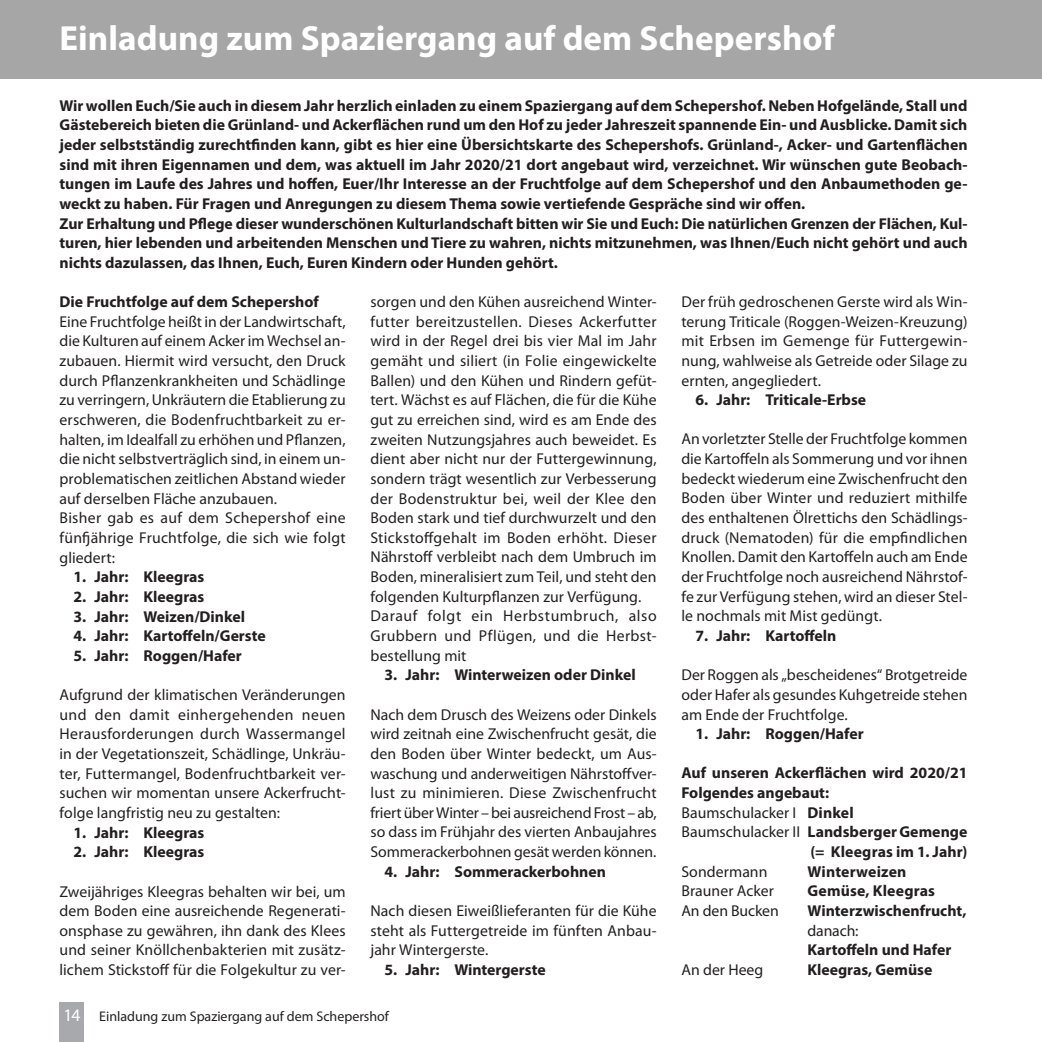
<style>
.page{position:relative;width:1042px;height:1042px;background:#fff}
.page>*{position:absolute;margin:0;border:0;box-sizing:border-box;transform-origin:0 0}
.t1{font:700 35px "Myriad Pro";color:#fff}
.t2{font:15.75px/19.6px "Myriad Pro";letter-spacing:.005em;color:#231f20;text-align:justify}
.t3{font:700 15.75px/19.6px "Myriad Pro";color:#231f20}
.t4{font:14px "Myriad Pro";color:#231f20}
.s1{font-weight:700}
.s2{font-weight:400}
.s3{font-size:17.5px;color:#fff}
</style>
<div class="page">
<div style="left:0;top:0;width:1042px;height:78px;background:#a7a6a6"></div>
<div style="left:60px;top:1002px;width:24px;height:40px;background:#a8a9ad"></div>
<h1 class="t1" style="left:60px;top:16px;width:777px">Einladung zum Spaziergang auf dem Schepershof</h1>
<p class="t3" style="left:60px;top:95px;width:909px">Wir wollen Euch/Sie auch in diesem Jahr herzlich einladen zu einem Spaziergang auf dem Schepershof. Neben Hofgelände, Stall und Gästebereich bieten die Grünland- und Ackerflächen rund um den Hof zu jeder Jahreszeit spannende Ein- und Ausblicke. Damit sich jeder selbstständig zurechtfinden kann, gibt es hier eine Übersichtskarte des Schepershofs. Grünland-, Acker- und Gartenflächen sind mit ihren Eigennamen und dem, was aktuell im Jahr 2020/21 dort angebaut wird, verzeichnet. Wir wünschen gute Beobach&shy;tungen im Laufe des Jahres und hoffen, Euer/Ihr Interesse an der Fruchtfolge auf dem Schepershof und den Anbaumethoden ge&shy;weckt zu haben. Für Fragen und Anregungen zu diesem Thema sowie vertiefende Gespräche sind wir offen.<br>Zur Erhaltung und Pflege dieser wunderschönen Kulturlandschaft bitten wir Sie und Euch: Die natürlichen Grenzen der Flächen, Kul&shy;turen, hier lebenden und arbeitenden Menschen und Tiere zu wahren, nichts mitzunehmen, was Ihnen/Euch nicht gehört und auch nichts dazulassen, das Ihnen, Euch, Euren Kindern oder Hunden gehört.</p>
<p class="t3" style="left:60px;top:292px;width:261px">Die Fruchtfolge auf dem Schepershof</p>
<p class="t2" style="left:60px;top:312px;width:288px;text-align:left">Eine Fruchtfolge heißt in der Landwirtschaft, die Kulturen auf einem Acker im Wechsel an&shy;zubauen. Hiermit wird versucht, den Druck durch Pflanzenkrankheiten und Schädlinge zu verringern, Unkräutern die Etablierung zu erschweren, die Bodenfruchtbarkeit zu er&shy;halten, im Idealfall zu erhöhen und Pflanzen, die nicht selbstverträglich sind, in einem un&shy;problematischen zeitlichen Abstand wieder auf derselben Fläche anzubauen.<br>Bisher gab es auf dem Schepershof eine fünfjährige Fruchtfolge, die sich wie folgt gliedert:</p>
<p class="t3" style="left:74px;top:566px;width:132px">1. Jahr: Kleegras</p>
<p class="t3" style="left:74px;top:586px;width:132px">2. Jahr: Kleegras</p>
<p class="t3" style="left:74px;top:606px;width:173px">3. Jahr: Weizen/Dinkel</p>
<p class="t3" style="left:74px;top:625px;width:194px">4. Jahr: Kartoffeln/Gerste</p>
<p class="t3" style="left:74px;top:645px;width:170px">5. Jahr: Roggen/Hafer</p>
<p class="t2" style="left:60px;top:685px;width:288px">Aufgrund der klimatischen Veränderungen und den damit einhergehenden neuen Herausforderungen durch Wassermangel in der Vegetationszeit, Schädlinge, Unkräu&shy;ter, Futtermangel, Bodenfruchtbarkeit ver&shy;suchen wir momentan unsere Ackerfrucht&shy;folge langfristig neu zu gestalten:</p>
<p class="t3" style="left:74px;top:822px;width:132px">1. Jahr: Kleegras</p>
<p class="t3" style="left:74px;top:841px;width:132px">2. Jahr: Kleegras</p>
<p class="t2" style="left:60px;top:882px;width:288px">Zweijähriges Kleegras behalten wir bei, um dem Boden eine ausreichende Regenerati&shy;onsphase zu gewähren, ihn dank des Klees und seiner Knöllchenbakterien mit zusätz&shy;lichem Stickstoff für die Folgekultur zu ver-</p>
<p class="t2" style="left:681px;top:292px;width:288px">Der früh gedroschenen Gerste wird als Win&shy;terung Triticale (Roggen-Weizen-Kreuzung) mit Erbsen im Gemenge für Futtergewin&shy;nung, wahlweise als Getreide oder Silage zu ernten, angegliedert.</p>
<p class="t3" style="left:695px;top:389px;width:172px">6. Jahr: Triticale-Erbse</p>
<p class="t2" style="left:681px;top:430px;width:288px">An vorletzter Stelle der Fruchtfolge kommen die Kartoffeln als Sommerung und vor ihnen bedeckt wiederum eine Zwischenfrucht den Boden über Winter und reduziert mithilfe des enthaltenen Ölrettichs den Schädlings&shy;druck (Nematoden) für die empfindlichen Knollen. Damit den Kartoffeln auch am Ende der Fruchtfolge noch ausreichend Nährstof&shy;fe zur Verfügung stehen, wird an dieser Stel&shy;le nochmals mit Mist gedüngt.</p>
<p class="t3" style="left:695px;top:625px;width:143px">7. Jahr: Kartoffeln</p>
<p class="t2" style="left:681px;top:665px;width:288px">Der Roggen als „bescheidenes“ Brotgetreide oder Hafer als gesundes Kuhgetreide stehen am Ende der Fruchtfolge.</p>
<p class="t3" style="left:695px;top:723px;width:170px">1. Jahr: Roggen/Hafer</p>
<p class="t3" style="left:681px;top:763px;width:288px">Auf unseren Ackerflächen wird 2020/21</p>
<p class="t3" style="left:681px;top:782px;width:149px">Folgendes angebaut:</p>
<p class="t2" style="left:681px;top:803px;width:174px">Baumschulacker I <span class="s1">Dinkel</span></p>
<p class="t3" style="left:681px;top:822px;width:288px"><span class="s2">Baumschulacker II</span> Landsberger Gemenge</p>
<p class="t3" style="left:810px;top:841px;width:159px">(= Kleegras im 1. Jahr)</p>
<p class="t2" style="left:681px;top:862px;width:88px">Sondermann</p>
<p class="t3" style="left:807px;top:861px;width:101px">Winterweizen</p>
<p class="t2" style="left:681px;top:881px;width:94px">Brauner Acker</p>
<p class="t3" style="left:807px;top:880px;width:129px">Gemüse, Kleegras</p>
<p class="t2" style="left:681px;top:901px;width:99px">An den Bucken</p>
<p class="t3" style="left:807px;top:900px;width:161px">Winterzwischenfrucht,</p>
<p class="t2" style="left:807px;top:921px;width:52px">danach:</p>
<p class="t3" style="left:807px;top:939px;width:145px">Kartoffeln und Hafer</p>
<p class="t2" style="left:681px;top:960px;width:83px">An der Heeg</p>
<p class="t3" style="left:807px;top:959px;width:126px">Kleegras, Gemüse</p>
<p class="t2" style="left:370px;top:292px;width:288px;text-align:left">sorgen und den Kühen ausreichend Winter&shy;futter bereitzustellen. Dieses Ackerfutter wird in der Regel drei bis vier Mal im Jahr gemäht und siliert (in Folie eingewickelte Ballen) und den Kühen und Rindern gefüt&shy;tert. Wächst es auf Flächen, die für die Kühe gut zu erreichen sind, wird es am Ende des zweiten Nutzungsjahres auch beweidet. Es dient aber nicht nur der Futtergewinnung, sondern trägt wesentlich zur Verbesserung der Bodenstruktur bei, weil der Klee den Boden stark und tief durchwurzelt und den Stickstoffgehalt im Boden erhöht. Dieser Nährstoff verbleibt nach dem Umbruch im Boden, mineralisiert zum Teil, und steht den folgenden Kulturpflanzen zur Verfügung.<br>Darauf folgt ein Herbstumbruch, also Grubbern und Pflügen, und die Herbst&shy;bestellung mit</p>
<p class="t3" style="left:384px;top:665px;width:253px">3. Jahr: Winterweizen oder Dinkel</p>
<p class="t2" style="left:370px;top:705px;width:288px">Nach dem Drusch des Weizens oder Dinkels wird zeitnah eine Zwischenfrucht gesät, die den Boden über Winter bedeckt, um Aus&shy;waschung und anderweitigen Nährstoffver&shy;lust zu minimieren. Diese Zwischenfrucht friert über Winter – bei ausreichend Frost – ab, so dass im Frühjahr des vierten Anbaujahres Sommerackerbohnen gesät werden können.</p>
<p class="t3" style="left:384px;top:861px;width:223px">4. Jahr: Sommerackerbohnen</p>
<p class="t2" style="left:370px;top:901px;width:288px">Nach diesen Eiweißlieferanten für die Kühe steht als Futtergetreide im fünften Anbau&shy;jahr Wintergerste.</p>
<p class="t3" style="left:384px;top:959px;width:163px">5. Jahr: Wintergerste</p>
<p class="t4" style="left:63px;top:1009px;width:90px"><span class="s3">14</span> Blindtext</p>
<p class="t4" style="left:99px;top:1009px;width:291px">Einladung zum Spaziergang auf dem Schepershof</p>
</div>
